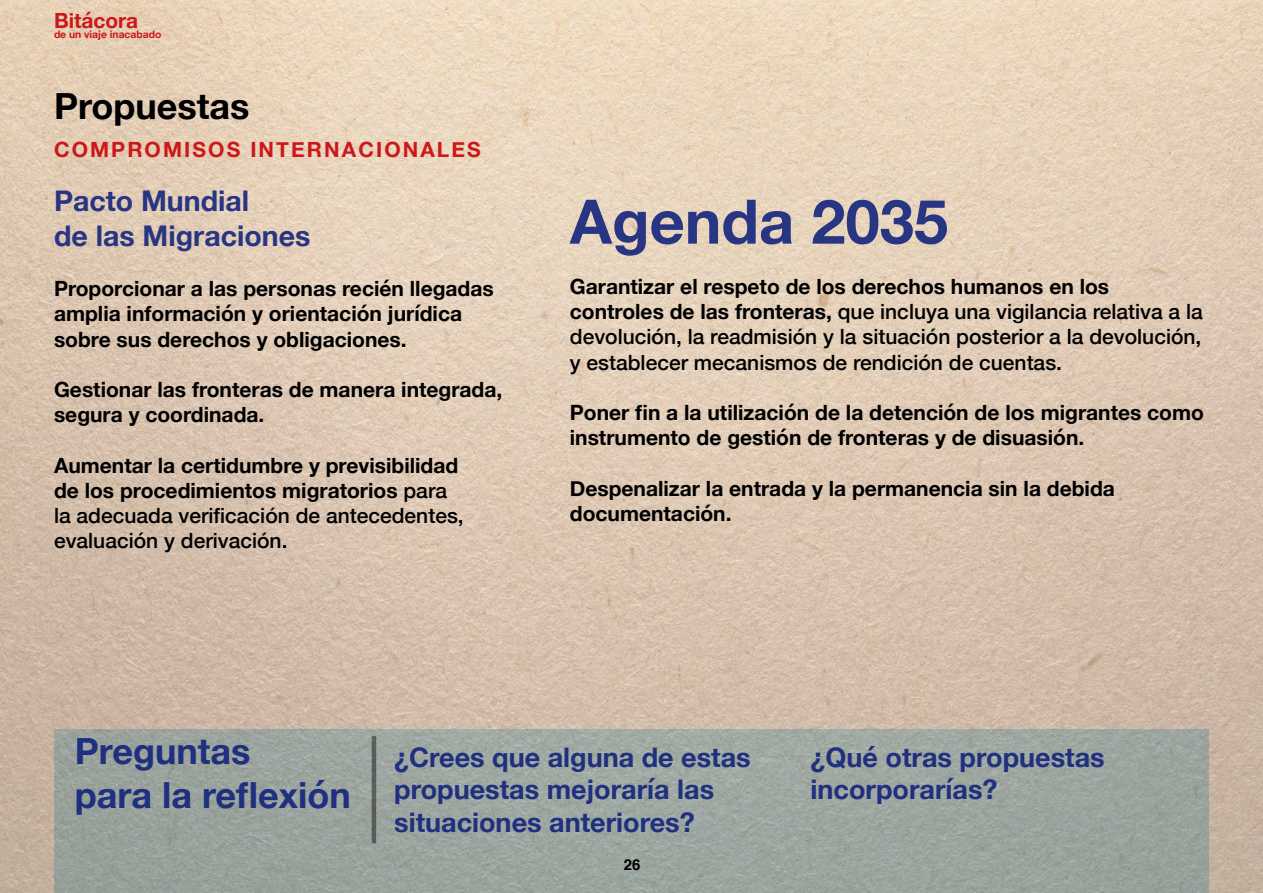
<style>
.page{position:relative;width:1263px;height:893px;background:#fff}
.page>*{position:absolute;margin:0;border:0;box-sizing:border-box;transform-origin:0 0}
.t1{font:700 61.5px "Helvetica Neue";color:#283583}
.t2{font:700 36px/43.2px "Helvetica Neue";color:#283583}
.t3{font:700 36px "Helvetica Neue";color:#000}
.t4{font:700 28.5px/34.2px "Helvetica Neue";color:#283583}
.t5{font:700 27px/32.4px "Helvetica Neue";color:#283583}
.t6{font:700 21px/25.2px "Helvetica Neue";color:#000}
.t7{font:500 21px/25.2px "Helvetica Neue";color:#000}
.t8{font:700 21px "Helvetica Neue";letter-spacing:.1em;color:#cd171a}
.t9{font:700 20.85px "Helvetica Neue";color:#cd171a}
.t10{font:700 15px "Helvetica";color:#000}
.t11{font:700 10.35px "Helvetica Neue";color:#cd171a}
.s1{font-weight:500}
.s2{font-weight:700}
</style>
<div class="page">
<img style="left:0;top:0;width:1263px;height:893px">
<svg style="left:54px;top:729px;width:1155px;height:164px;background:#9ba49e"></svg>
<p class="t9" style="left:54px;top:4px;width:86px">Bitácora</p>
<p class="t11" style="left:54px;top:26px;width:109px">de un viaje inacabado</p>
<h2 class="t3" style="left:54px;top:78px;width:197px">Propuestas</h2>
<p class="t8" style="left:54px;top:133px;width:428px">COMPROMISOS INTERNACIONALES</p>
<h3 class="t4" style="left:54px;top:185px;width:258px">Pacto Mundial<br>de las Migraciones</h3>
<p class="t6" style="left:54px;top:277px;width:441px">Proporcionar a las personas recién llegadas amplia información y orientación jurídica sobre sus derechos y obligaciones.</p>
<p class="t6" style="left:54px;top:377px;width:450px">Gestionar las fronteras de manera integrada, segura y coordinada.</p>
<p class="t6" style="left:54px;top:453px;width:411px">Aumentar la certidumbre y previsibilidad de los procedimientos migratorios <span class="s1">para la adecuada verificación de antecedentes, evaluación y derivación.</span></p>
<h1 class="t1" style="left:570px;top:173px;width:380px">Agenda 2035</h1>
<p class="t7" style="left:570px;top:272px;width:634px"><span class="s2">Garantizar el respeto de los derechos humanos en los controles de las fronteras,</span> que incluya una vigilancia relativa a la devolución, la readmisión y la situación posterior a la devolución, y establecer mecanismos de rendición de cuentas.</p>
<p class="t6" style="left:570px;top:401px;width:636px">Poner fin a la utilización de la detención de los migrantes como instrumento de gestión de fronteras y de disuasión.</p>
<p class="t6" style="left:570px;top:476px;width:547px">Despenalizar la entrada y la permanencia sin la debida documentación.</p>
<h2 class="t2" style="left:75px;top:731px;width:277px">Preguntas<br>para la reflexión</h2>
<p class="t5" style="left:394px;top:742px;width:358px">¿Crees que alguna de estas propuestas mejoraría las situaciones anteriores?</p>
<p class="t5" style="left:810px;top:742px;width:296px">¿Qué otras propuestas incorporarías?</p>
<p class="t10" style="left:624px;top:853px;width:18px">26</p>
</div>
